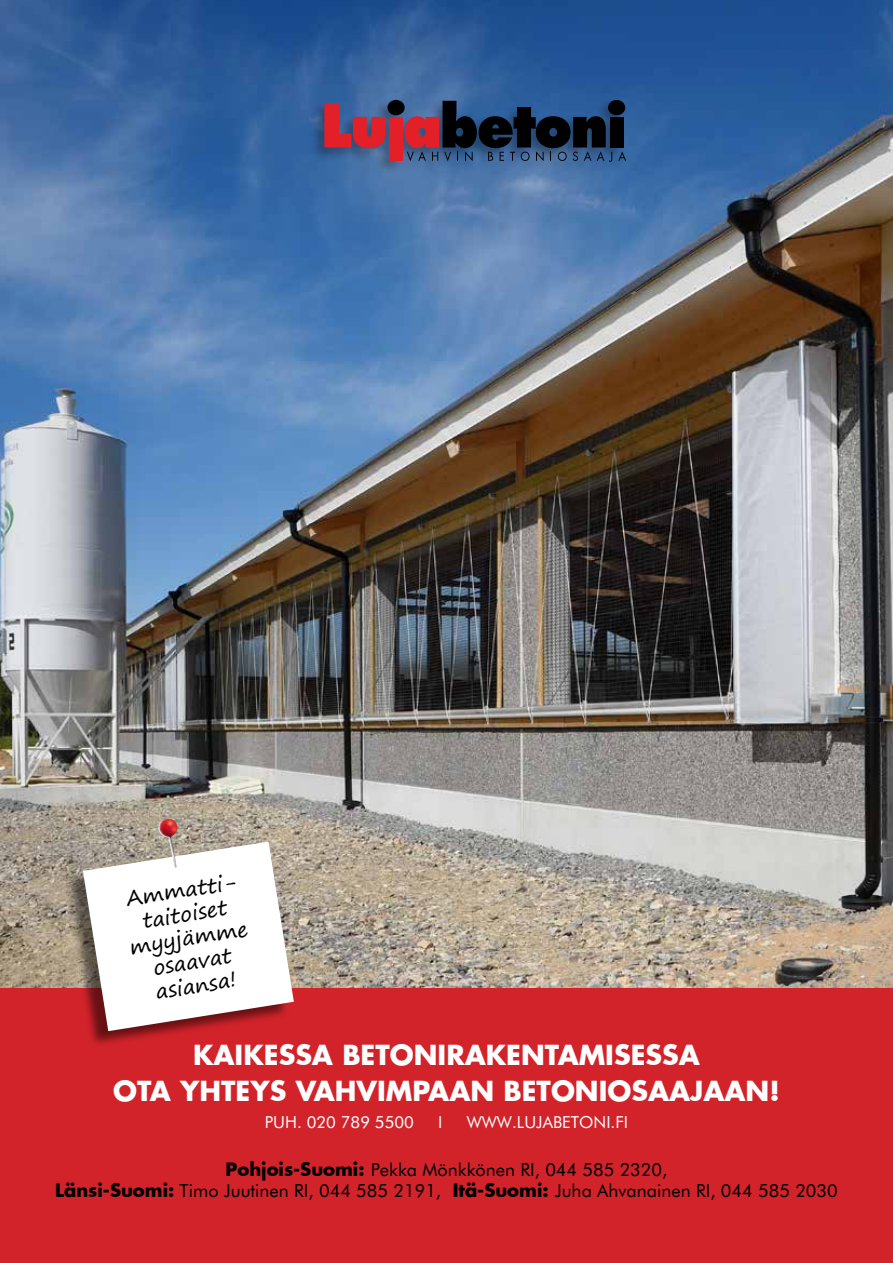
<style>
.page{position:relative;width:893px;height:1263px;background:#fff}
.page>*{position:absolute;margin:0;border:0;box-sizing:border-box;transform-origin:0 0}
.t1{font:700 27px/36px "Futura";color:#fff;text-align:center}
.t2{font:21px/24px "Segoe Print";color:#000;text-align:center}
.t3{font:18px/21px "Futura BT";color:#000;text-align:center}
.t4{font:16.5px "Futura BT";color:#fff}
.s1{font-family:"Futura";font-weight:700}
</style>
<div class="page">
<img style="left:0;top:0;width:893px;height:989px">
<div style="left:0;top:989px;width:893px;height:274px;background:#d2232a"></div>
<div style="left:63px;top:843px;width:227px;height:205px;background:#000;opacity:.51"></div>
<svg style="left:83px;top:841px;width:211px;height:190px"></svg>
<img style="left:158px;top:818px;width:21px;height:50px">
<div style="left:310px;top:98px;width:318px;height:77px;background:#000;opacity:.3"></div>
<svg style="left:324px;top:104px;width:61px;height:44px;background:#a23952"></svg>
<div style="left:389px;top:117px;width:14px;height:43px;background:#e31f27"></div>
<div style="left:610px;top:117px;width:14px;height:30px;background:#000"></div>
<svg style="left:405px;top:101px;width:207px;height:61px;background:#2e3754"></svg>
<svg style="left:618px;top:151px;width:8px;height:10px"></svg>
<div style="left:387px;top:100px;width:18px;height:15px;background:#000;border-radius:50%"></div>
<div style="left:608px;top:100px;width:17px;height:15px;background:#000;border-radius:50%"></div>
<p class="t2" style="left:120px;top:887px;width:121px;rotate:-9deg">Ammatti&shy;taitoiset myyjämme osaavat asiansa!</p>
<h1 class="t1" style="left:113px;top:1036px;width:668px">KAIKESSA BETONIRAKENTAMISESSA<br>OTA YHTEYS VAHVIMPAAN BETONIOSAAJAAN!</h1>
<p class="t4" style="left:265px;top:1111px;width:150px">PUH. 020 789 5500</p>
<p class="t4" style="left:438px;top:1111px;width:6px">I</p>
<p class="t4" style="left:467px;top:1111px;width:163px">WWW.LUJABETONI.FI</p>
<p class="t3" style="left:55px;top:1158px;width:784px"><span class="s1">Pohjois-Suomi:</span> Pekka Mönkkönen RI, 044 585 2320,<br><span class="s1">Länsi-Suomi:</span> Timo Juutinen RI, 044 585 2191, <span class="s1">Itä-Suomi:</span> Juha Ahvanainen RI, 044 585 2030</p>
</div>
